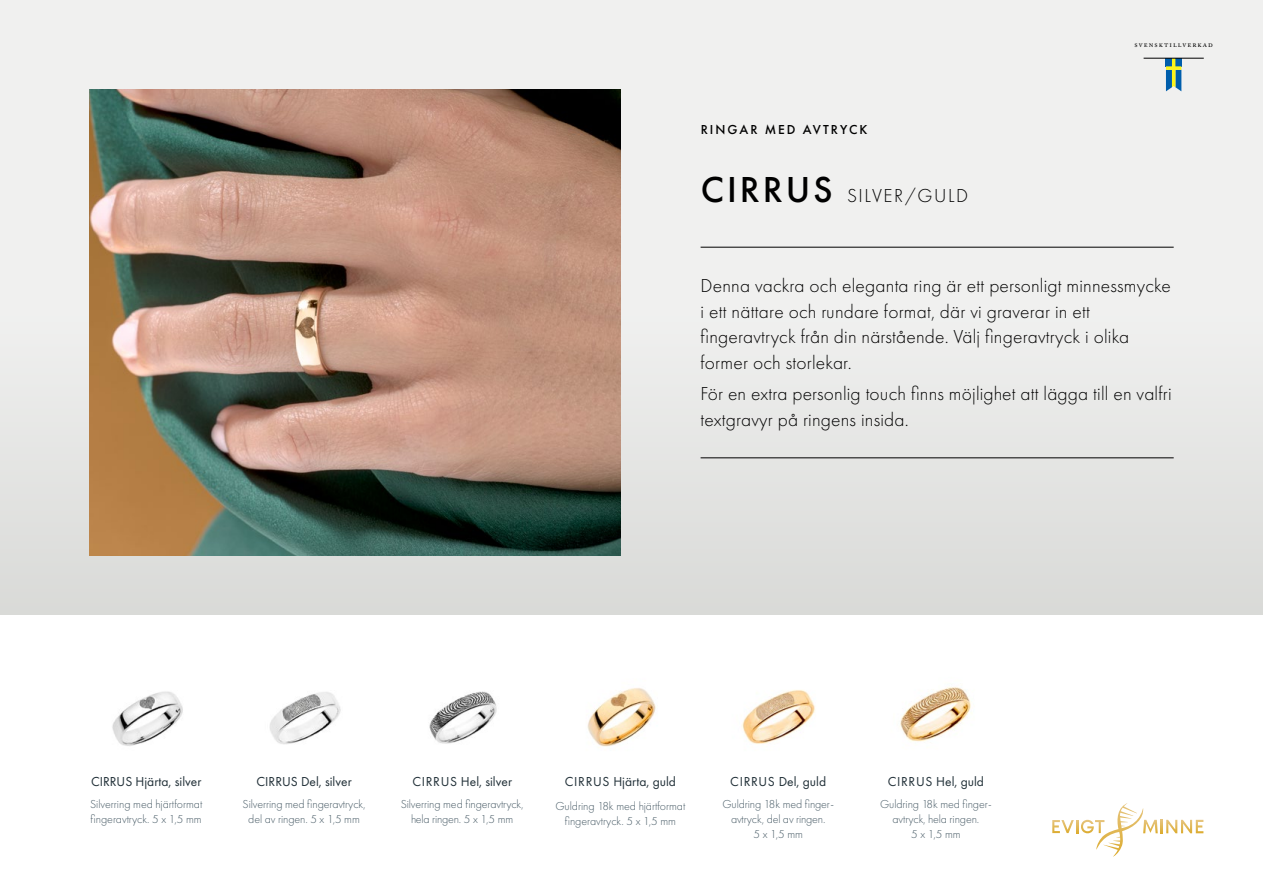
<style>
.page{position:relative;width:1263px;height:893px;background:#fff}
.page>*{position:absolute;margin:0;border:0;box-sizing:border-box;transform-origin:0 0}
.t1{font:300 19.5px/25.5px "Futura PT";letter-spacing:.01em;color:#000}
.t2{font:300 19.5px "Futura PT";letter-spacing:.08em;color:#000}
.t3{font:13.5px "Futura PT";color:#1f2e36}
.t4{font:13.5px "Futura PT";letter-spacing:.025em;color:#1f2e36}
.t5{font:500 13.5px "Futura PT";letter-spacing:.15em;color:#000}
.t6{font:300 12px/15px "Futura PT";letter-spacing:-.01em;color:#475a65;text-align:center}
.t7{font:7.95px "Adobe Caslon Pro";letter-spacing:.13em;color:#000}
.s1{font-weight:500;font-size:37.5px}
</style>
<div class="page">
<div style="left:0;top:0;width:1263px;height:614px;background:linear-gradient(to bottom,#f6f5f5,#dedfdd)"></div>
<svg style="left:1052px;top:803px;width:151px;height:54px"></svg>
<svg style="left:1166px;top:59px;width:15px;height:32px"></svg>
<hr style="left:1143px;top:58px;width:61px;height:1px;background:#000">
<hr style="left:701px;top:247px;width:473px;height:1px;background:#000">
<hr style="left:701px;top:457px;width:473px;height:1px;background:#000">
<img style="left:89px;top:89px;width:532px;height:466px">
<img style="left:112px;top:691px;width:71px;height:55px">
<img style="left:429px;top:691px;width:68px;height:53px">
<img style="left:900px;top:687px;width:72px;height:55px">
<img style="left:269px;top:692px;width:72px;height:52px">
<img style="left:742px;top:690px;width:73px;height:54px">
<img style="left:587px;top:688px;width:69px;height:59px">
<p class="t5" style="left:701px;top:121px;width:168px">RINGAR MED AVTRYCK</p>
<h1 class="t2" style="left:701px;top:185px;width:269px"><span class="s1">CIRRUS</span> SILVER/GULD</h1>
<p class="t7" style="left:1134px;top:40px;width:80px">svensktillverkad</p>
<h1 class="t1" style="left:701px;top:273px;width:472px">Denna vackra och eleganta ring är ett personligt minnessmycke i ett nättare och rundare format, där vi graverar in ett fingeravtryck från din närstående. Välj fingeravtryck i olika former och storlekar.</h1>
<h1 class="t1" style="left:701px;top:381px;width:472px">För en extra personlig touch finns möjlighet att lägga till en valfri textgravyr på ringens insida.</h1>
<p class="t3" style="left:91px;top:774px;width:112px">CIRRUS Hjärta, silver</p>
<p class="t6" style="left:90px;top:796px;width:114px;text-align:left">Silverring med hjärtformat fingeravtryck. 5 x 1,5 mm</p>
<p class="t3" style="left:257px;top:774px;width:97px">CIRRUS Del, silver</p>
<p class="t6" style="left:243px;top:796px;width:124px">Silverring med fingeravtryck, del av ringen. 5 x 1,5 mm</p>
<p class="t3" style="left:412px;top:774px;width:101px">CIRRUS Hel, silver</p>
<p class="t6" style="left:401px;top:796px;width:124px">Silverring med fingeravtryck, hela ringen. 5 x 1,5 mm</p>
<p class="t3" style="left:565px;top:774px;width:113px">CIRRUS Hjärta, guld</p>
<p class="t6" style="left:555px;top:798px;width:132px">Guldring 18k med hjärtformat fingeravtryck. 5 x 1,5 mm</p>
<p class="t4" style="left:730px;top:774px;width:97px">CIRRUS Del, guld</p>
<p class="t6" style="left:722px;top:796px;width:112px">Guldring 18k med finger&shy;avtryck, del av ringen.<br>5 x 1,5 mm</p>
<p class="t4" style="left:888px;top:774px;width:98px">CIRRUS Hel, guld</p>
<p class="t6" style="left:880px;top:796px;width:112px">Guldring 18k med finger&shy;avtryck, hela ringen.<br>5 x 1,5 mm</p>
</div>
